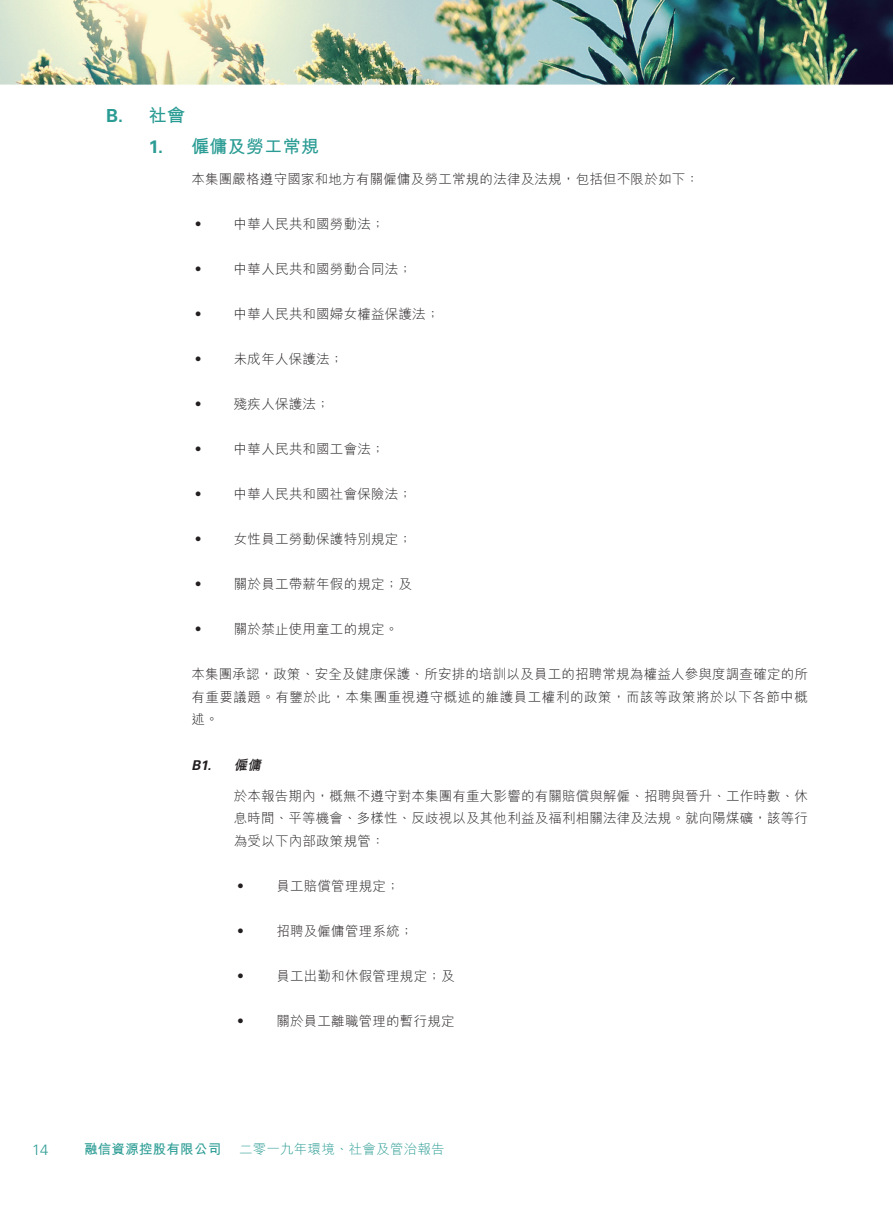
<style>
.page{position:relative;width:893px;height:1212px;background:#fff}
.page>*{position:absolute;margin:0;border:0;box-sizing:border-box;transform-origin:0 0}
.t1{font:18px "M Hei HK Bold E Ten B5 H";letter-spacing:.015em;color:#2b9c94}
.t2{font:700 18px "Univers LT Std";color:#2b9c94}
.t3{font:300 15px "Univers LT Std";color:#2b9c94}
.t4{font:13.5px/22.5px "M Hei HK Light E Ten B5 H";letter-spacing:.015em;color:#231f20;text-align:justify}
.t5{font:13.5px "M Hei HK Light E Ten B5 H";letter-spacing:.015em;color:#2b9c94}
.t6{font:13.5px "M Hei HK Bold E Ten B5 H";letter-spacing:.015em;color:#2b9c94}
.t7{font:italic 700 13.5px "Univers LT Std";color:#231f20}
.s1{font-family:"M Hei HK Bold E Ten B5 H";font-weight:400}
.s2{font-family:"Univers LT Std";font-weight:700}
</style>
<div class="page">
<img style="left:0;top:0;width:893px;height:85px">
<h1 class="t2" style="left:106px;top:106px;width:80px">B. <span class="s1">社會</span></h1>
<h1 class="t1" style="left:149px;top:140px;width:172px"><span class="s2">1.</span> 僱傭及勞工常規</h1>
<p class="t4" style="left:191px;top:170px;width:509px">本集團嚴格遵守國家和地方有關僱傭及勞工常規的法律及法規，包括但不限於如下：</p>
<p class="t4" style="left:191px;top:215px;width:15px">‧</p>
<p class="t4" style="left:234px;top:215px;width:152px">中華人民共和國勞動法；</p>
<p class="t4" style="left:191px;top:260px;width:15px">‧</p>
<p class="t4" style="left:234px;top:260px;width:180px">中華人民共和國勞動合同法；</p>
<p class="t4" style="left:191px;top:305px;width:15px">‧</p>
<p class="t4" style="left:234px;top:305px;width:207px">中華人民共和國婦女權益保護法；</p>
<p class="t4" style="left:191px;top:350px;width:15px">‧</p>
<p class="t4" style="left:234px;top:350px;width:111px">未成年人保護法；</p>
<p class="t4" style="left:191px;top:395px;width:15px">‧</p>
<p class="t4" style="left:234px;top:395px;width:97px">殘疾人保護法；</p>
<p class="t4" style="left:191px;top:440px;width:15px">‧</p>
<p class="t4" style="left:234px;top:440px;width:152px">中華人民共和國工會法；</p>
<p class="t4" style="left:191px;top:485px;width:15px">‧</p>
<p class="t4" style="left:234px;top:485px;width:180px">中華人民共和國社會保險法；</p>
<p class="t4" style="left:191px;top:530px;width:15px">‧</p>
<p class="t4" style="left:234px;top:530px;width:180px">女性員工勞動保護特別規定；</p>
<p class="t4" style="left:191px;top:575px;width:15px">‧</p>
<p class="t4" style="left:234px;top:575px;width:180px">關於員工帶薪年假的規定；及</p>
<p class="t4" style="left:191px;top:620px;width:15px">‧</p>
<p class="t4" style="left:234px;top:620px;width:166px">關於禁止使用童工的規定。</p>
<p class="t4" style="left:191px;top:665px;width:618px">本集團承認，政策、安全及健康保護、所安排的培訓以及員工的招聘常規為權益人參與度調查確定的所有重要議題。有鑒於此，本集團重視遵守概述的維護員工權利的政策，而該等政策將於以下各節中概述。</p>
<p class="t7" style="left:191px;top:757px;width:74px">B1. <span class="s1">僱傭</span></p>
<p class="t4" style="left:234px;top:786px;width:576px">於本報告期內，概無不遵守對本集團有重大影響的有關賠償與解僱、招聘與晉升、工作時數、休息時間、平等機會、多樣性、反歧視以及其他利益及福利相關法律及法規。就向陽煤礦，該等行為受以下內部政策規管：</p>
<p class="t4" style="left:234px;top:876px;width:15px">‧</p>
<p class="t4" style="left:276px;top:876px;width:125px">員工賠償管理規定；</p>
<p class="t4" style="left:234px;top:921px;width:15px">‧</p>
<p class="t4" style="left:276px;top:921px;width:139px">招聘及僱傭管理系統；</p>
<p class="t4" style="left:234px;top:966px;width:15px">‧</p>
<p class="t4" style="left:276px;top:966px;width:180px">員工出勤和休假管理規定；及</p>
<p class="t4" style="left:234px;top:1011px;width:15px">‧</p>
<p class="t4" style="left:276px;top:1011px;width:180px">關於員工離職管理的暫行規定</p>
<p class="t3" style="left:32px;top:1143px;width:18px">14</p>
<p class="t6" style="left:84px;top:1144px;width:139px">融信資源控股有限公司</p>
<p class="t5" style="left:239px;top:1144px;width:207px">二零一九年環境、社會及管治報告</p>
</div>
